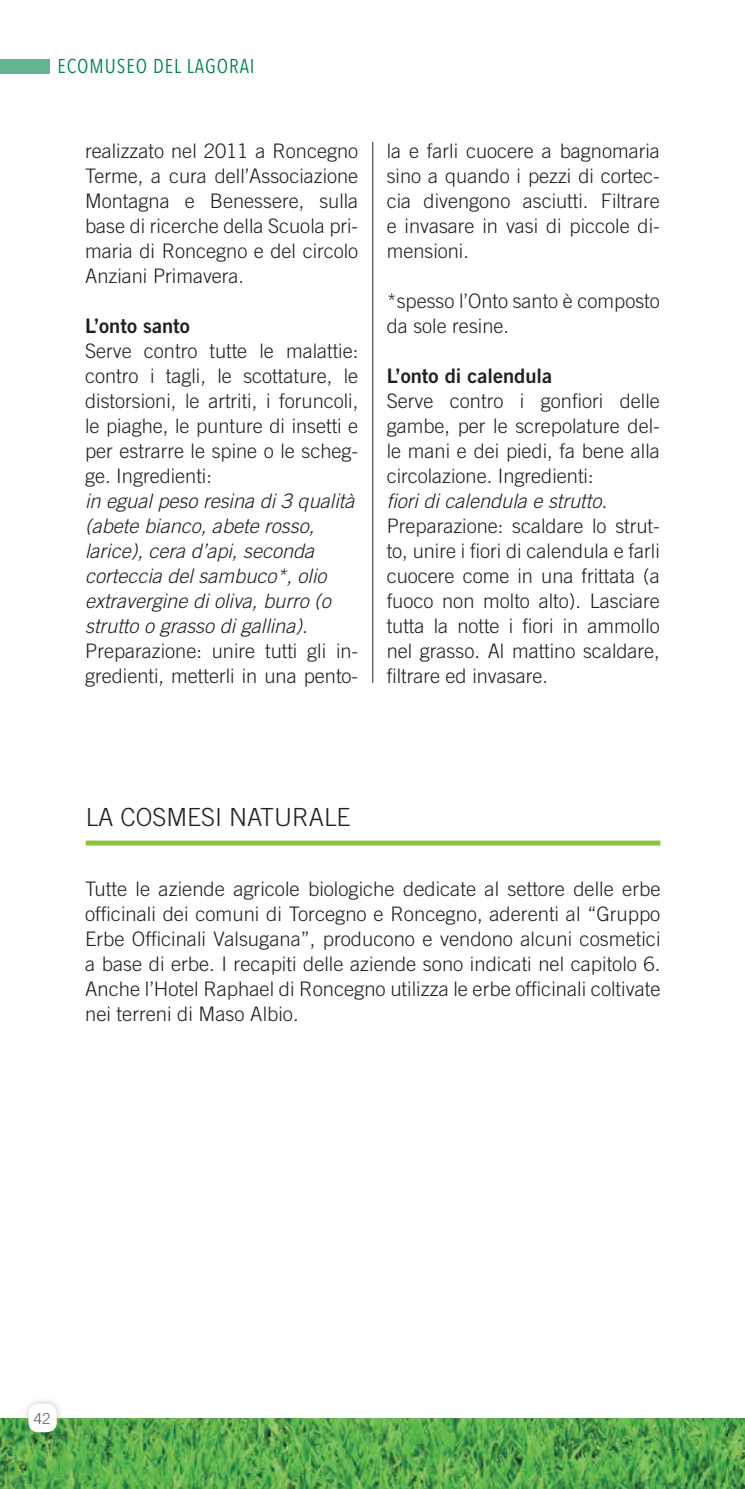
<style>
.page{position:relative;width:745px;height:1489px;background:#fff}
.page>*{position:absolute;margin:0;border:0;box-sizing:border-box;transform-origin:0 0}
.t1{font:300 25px "Trade Gothic";color:#231f20}
.t2{font:300 20px/25px "Trade Gothic";color:#231f20;text-align:justify}
.t3{font:italic 300 20px/25px "Trade Gothic";color:#231f20}
.t4{font:20px "Trade Gothic Bold Two";color:#231f20}
.t5{font:20px "Avenir Next Condensed";letter-spacing:.05em;color:#00854a}
.t6{font:300 15px "Trade Gothic";color:#57585a}
</style>
<div class="page">
<hr style="left:372px;top:142px;width:1px;height:540px;background:#231f20">
<div style="left:86px;top:840px;width:574px;height:5px;background:#8bc63e"></div>
<div style="left:0;top:59px;width:50px;height:14px;background:#66b592"></div>
<img style="left:0;top:1418px;width:744px;height:70px">
<div style="left:21px;top:1395px;width:44px;height:44px;background:#231f20;opacity:.25"></div>
<div style="left:28px;top:1403px;width:29px;height:28px;background:#fff;border-radius:10px"></div>
<p class="t5" style="left:57px;top:49px;width:198px">ECOMUSEO DEL LAGORAI</p>
<p class="t2" style="left:85px;top:138px;width:274px">realizzato nel 2011 a Roncegno Terme, a cura dell’Associazione Montagna e Benessere, sulla base di ricerche della Scuola pri&shy;maria di Roncegno e del circolo Anziani Primavera.</p>
<p class="t4" style="left:85px;top:313px;width:106px">L’onto santo</p>
<p class="t2" style="left:85px;top:338px;width:274px">Serve contro tutte le malattie: contro i tagli, le scottature, le distorsioni, le artriti, i foruncoli, le piaghe, le punture di insetti e per estrarre le spine o le scheg&shy;ge. Ingredienti:</p>
<p class="t3" style="left:85px;top:488px;width:270px">in egual peso resina di 3 qualità (abete bianco, abete rosso, larice), cera d’api, seconda corteccia del sambuco*, olio extravergine di oliva, burro (o strutto o grasso di gallina).</p>
<p class="t2" style="left:85px;top:638px;width:274px">Preparazione: unire tutti gli in&shy;gredienti, metterli in una pento-</p>
<p class="t2" style="left:386px;top:138px;width:274px">la e farli cuocere a bagnomaria sino a quando i pezzi di cortec&shy;cia divengono asciutti. Filtrare e invasare in vasi di piccole di&shy;mensioni.</p>
<p class="t2" style="left:386px;top:288px;width:274px">*spesso l’Onto santo è composto da sole resine.</p>
<p class="t4" style="left:386px;top:363px;width:167px">L’onto di calendula</p>
<p class="t2" style="left:386px;top:388px;width:274px">Serve contro i gonfiori delle gambe, per le screpolature del&shy;le mani e dei piedi, fa bene alla circolazione. Ingredienti:</p>
<p class="t3" style="left:386px;top:488px;width:222px">fiori di calendula e strutto.</p>
<p class="t2" style="left:386px;top:513px;width:274px">Preparazione: scaldare lo strut&shy;to, unire i fiori di calendula e farli cuocere come in una frittata (a fuoco non molto alto). Lasciare tutta la notte i fiori in ammollo nel grasso. Al mattino scaldare, filtrare ed invasare.</p>
<p class="t1" style="left:86px;top:802px;width:266px">LA COSMESI NATURALE</p>
<p class="t2" style="left:85px;top:876px;width:576px">Tutte le aziende agricole biologiche dedicate al settore delle erbe officinali dei comuni di Torcegno e Roncegno, aderenti al “Gruppo Erbe Officinali Valsugana”, producono e vendono alcuni cosmetici a base di erbe. I recapiti delle aziende sono indicati nel capitolo 6.<br>Anche l’Hotel Raphael di Roncegno utilizza le erbe officinali coltivate nei terreni di Maso Albio.</p>
<p class="t6" style="left:34px;top:1409px;width:18px">42</p>
</div>
